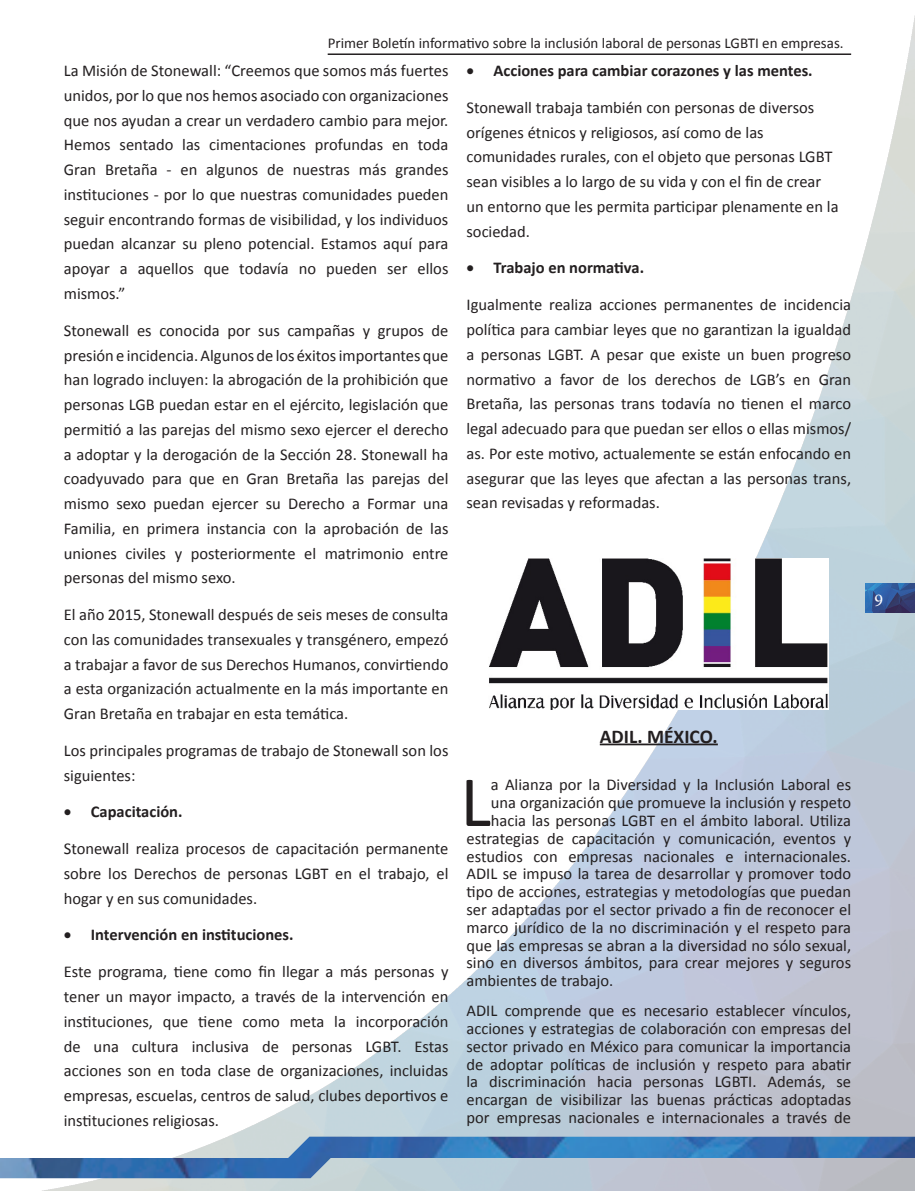
<style>
.page{position:relative;width:915px;height:1191px;background:#fff}
.page>*{position:absolute;margin:0;border:0;box-sizing:border-box;transform-origin:0 0}
.t1{font:72.6px "Calibri";color:#231f20}
.t2{font:700 19.5px "Calibri";color:#231f20}
.t3{font:18px "Minion Pro";color:#fff}
.t4{font:16.5px/24.8px "Calibri";color:#231f20;text-align:justify}
.t5{font:700 16.5px "Calibri";color:#231f20}
.t6{font:15px "Calibri";color:#231f20}
</style>
<div class="page">
<img style="left:0;top:22px;width:914px;height:1169px">
<img style="left:865px;top:583px;width:49px;height:30px">
<hr style="left:327px;top:53px;width:523px;height:2px;background:#231f20">
<img style="left:0;top:1136px;width:914px;height:42px">
<hr style="left:599px;top:743px;width:118px;height:2px;background:#231f20">
<img style="left:488px;top:558px;width:340px;height:151px">
<p class="t6" style="left:327px;top:34px;width:517px">Primer Boletín informativo sobre la inclusión laboral de personas LGBTI en empresas.</p>
<p class="t4" style="left:64px;top:58px;width:386px">La Misión de Stonewall: “Creemos que somos más fuertes unidos, por lo que nos hemos asociado con organizaciones que nos ayudan a crear un verdadero cambio para mejor.<br>Hemos sentado las cimentaciones profundas en toda Gran Bretaña - en algunos de nuestras más grandes instituciones - por lo que nuestras comunidades pueden seguir encontrando formas de visibilidad, y los individuos puedan alcanzar su pleno potencial. Estamos aquí para apoyar a aquellos que todavía no pueden ser ellos mismos.”</p>
<p class="t4" style="left:64px;top:318px;width:386px">Stonewall es conocida por sus campañas y grupos de presión e incidencia. Algunos de los éxitos importantes que han logrado incluyen: la abrogación de la prohibición que personas LGB puedan estar en el ejército, legislación que permitió a las parejas del mismo sexo ejercer el derecho a adoptar y la derogación de la Sección 28. Stonewall ha coadyuvado para que en Gran Bretaña las parejas del mismo sexo puedan ejercer su Derecho a Formar una Familia, en primera instancia con la aprobación de las uniones civiles y posteriormente el matrimonio entre personas del mismo sexo.</p>
<p class="t4" style="left:64px;top:602px;width:386px">El año 2015, Stonewall después de seis meses de consulta con las comunidades transexuales y transgénero, empezó a trabajar a favor de sus Derechos Humanos, convirtiendo a esta organización actualmente en la más importante en Gran Bretaña en trabajar en esta temática.</p>
<p class="t4" style="left:64px;top:738px;width:386px">Los principales programas de trabajo de Stonewall son los siguientes:</p>
<p class="t5" style="left:64px;top:801px;width:120px">• Capacitación.</p>
<p class="t4" style="left:64px;top:836px;width:386px">Stonewall realiza procesos de capacitación permanente sobre los Derechos de personas LGBT en el trabajo, el hogar y en sus comunidades.</p>
<p class="t5" style="left:64px;top:924px;width:231px">• Intervención en instituciones.</p>
<p class="t4" style="left:64px;top:959px;width:386px">Este programa, tiene como fin llegar a más personas y tener un mayor impacto, a través de la intervención en instituciones, que tiene como meta la incorporación de una cultura inclusiva de personas LGBT. Estas acciones son en toda clase de organizaciones, incluidas empresas, escuelas, centros de salud, clubes deportivos e instituciones religiosas.</p>
<p class="t5" style="left:466px;top:60px;width:347px">• Acciones para cambiar corazones y las mentes.</p>
<p class="t4" style="left:466px;top:95px;width:373px;text-align:left">Stonewall trabaja también con personas de diversos orígenes étnicos y religiosos, así como de las comunidades rurales, con el objeto que personas LGBT sean visibles a lo largo de su vida y con el fin de crear un entorno que les permita participar plenamente en la sociedad.</p>
<p class="t5" style="left:466px;top:257px;width:179px">• Trabajo en normativa.</p>
<p class="t4" style="left:466px;top:292px;width:386px">Igualmente realiza acciones permanentes de incidencia política para cambiar leyes que no garantizan la igualdad a personas LGBT. A pesar que existe un buen progreso normativo a favor de los derechos de LGB’s en Gran Bretaña, las personas trans todavía no tienen el marco legal adecuado para que puedan ser ellos o ellas mismos/ as. Por este motivo, actualemente se están enfocando en asegurar que las leyes que afectan a las personas trans, sean revisadas y reformadas.</p>
<p class="t2" style="left:599px;top:724px;width:119px">ADIL. MÉXICO.</p>
<h1 class="t1" style="left:460px;top:756px;width:32px">L</h1>
<p class="t4" style="left:491px;top:772px;width:361px">a Alianza por la Diversidad y la Inclusión Laboral es</p>
<p class="t4" style="left:491px;top:790px;width:361px">una organización que promueve la inclusión y respeto</p>
<p class="t4" style="left:491px;top:808px;width:361px">hacia las personas LGBT en el ámbito laboral. Utiliza</p>
<p class="t4" style="left:466px;top:826px;width:386px">estrategias de capacitación y comunicación, eventos y</p>
<p class="t4" style="left:466px;top:843px;width:386px">estudios con empresas nacionales e internacionales.</p>
<p class="t4" style="left:466px;top:861px;width:386px">ADIL se impuso la tarea de desarrollar y promover todo</p>
<p class="t4" style="left:466px;top:879px;width:386px">tipo de acciones, estrategias y metodologías que puedan</p>
<p class="t4" style="left:466px;top:897px;width:386px">ser adaptadas por el sector privado a fin de reconocer el</p>
<p class="t4" style="left:466px;top:915px;width:386px">marco jurídico de la no discriminación y el respeto para</p>
<p class="t4" style="left:466px;top:933px;width:386px">que las empresas se abran a la diversidad no sólo sexual,</p>
<p class="t4" style="left:466px;top:950px;width:386px">sino en diversos ámbitos, para crear mejores y seguros</p>
<p class="t4" style="left:466px;top:968px;width:148px">ambientes de trabajo.</p>
<p class="t4" style="left:466px;top:1001px;width:386px;line-height:17.9px">ADIL comprende que es necesario establecer vínculos, acciones y estrategias de colaboración con empresas del sector privado en México para comunicar la importancia de adoptar políticas de inclusión y respeto para abatir la discriminación hacia personas LGBTI. Además, se encargan de visibilizar las buenas prácticas adoptadas por empresas nacionales e internacionales a través de</p>
<p class="t3" style="left:874px;top:588px;width:10px">9</p>
</div>
